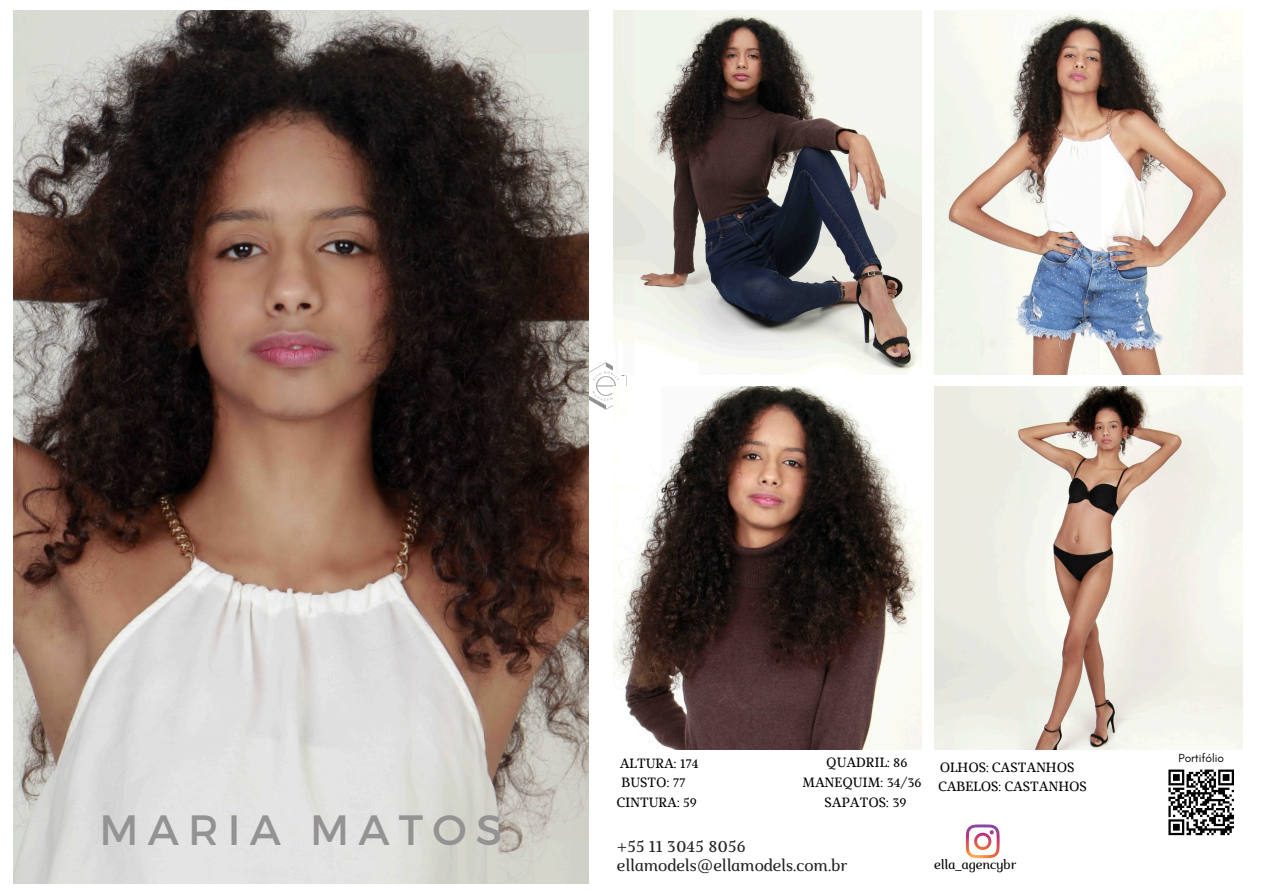
<style>
.page{position:relative;width:1263px;height:894px;background:#fff}
.page>*{position:absolute;margin:0;border:0;box-sizing:border-box;transform-origin:0 0}
.t1{font:42.3px "Montserrat";letter-spacing:.215em;color:#949293}
.t2{font:italic 16.95px "Marta";color:#222}
.t3{font:italic 16.8px "Marta";color:#222}
.t4{font:italic 13.35px "Marta";color:#000}
.t5{font:11.85px "Glacial Indifference";color:#000}
</style>
<div class="page">
<img style="left:589px;top:362px;width:38px;height:48px">
<img style="left:14px;top:11px;width:575px;height:872px">
<svg style="left:966px;top:824px;width:34px;height:33px"></svg>
<img style="left:613px;top:11px;width:309px;height:363px">
<img style="left:613px;top:386px;width:309px;height:363px">
<img style="left:934px;top:11px;width:308px;height:363px">
<img style="left:934px;top:386px;width:308px;height:363px">
<svg style="left:1168px;top:769px;width:66px;height:67px"></svg>
<h3 class="t1" style="left:100px;top:801px;width:404px">MARIA MATOS</h3>
<p class="t4" style="left:826px;top:756px;width:83px">QUADRIL: 86</p>
<h3 class="t4" style="left:802px;top:776px;width:121px">MANEQUIM: 34/36</h3>
<h3 class="t4" style="left:825px;top:796px;width:83px">SAPATOS: 39</h3>
<h2 class="t4" style="left:620px;top:757px;width:81px">ALTURA: 174</h2>
<h3 class="t4" style="left:940px;top:761px;width:136px">OLHOS: CASTANHOS</h3>
<h2 class="t4" style="left:621px;top:776px;width:65px">BUSTO: 77</h2>
<p class="t4" style="left:617px;top:796px;width:82px">CINTURA: 59</p>
<p class="t4" style="left:938px;top:781px;width:150px">CABELOS: CASTANHOS</p>
<h3 class="t2" style="left:617px;top:838px;width:130px">+55 11 3045 8056</h3>
<h3 class="t3" style="left:617px;top:858px;width:232px">ellamodels@ellamodels.com.br</h3>
<h3 class="t4" style="left:934px;top:858px;width:84px">ella_agencybr</h3>
<h4 class="t5" style="left:1178px;top:750px;width:47px">Portifólio</h4>
</div>
